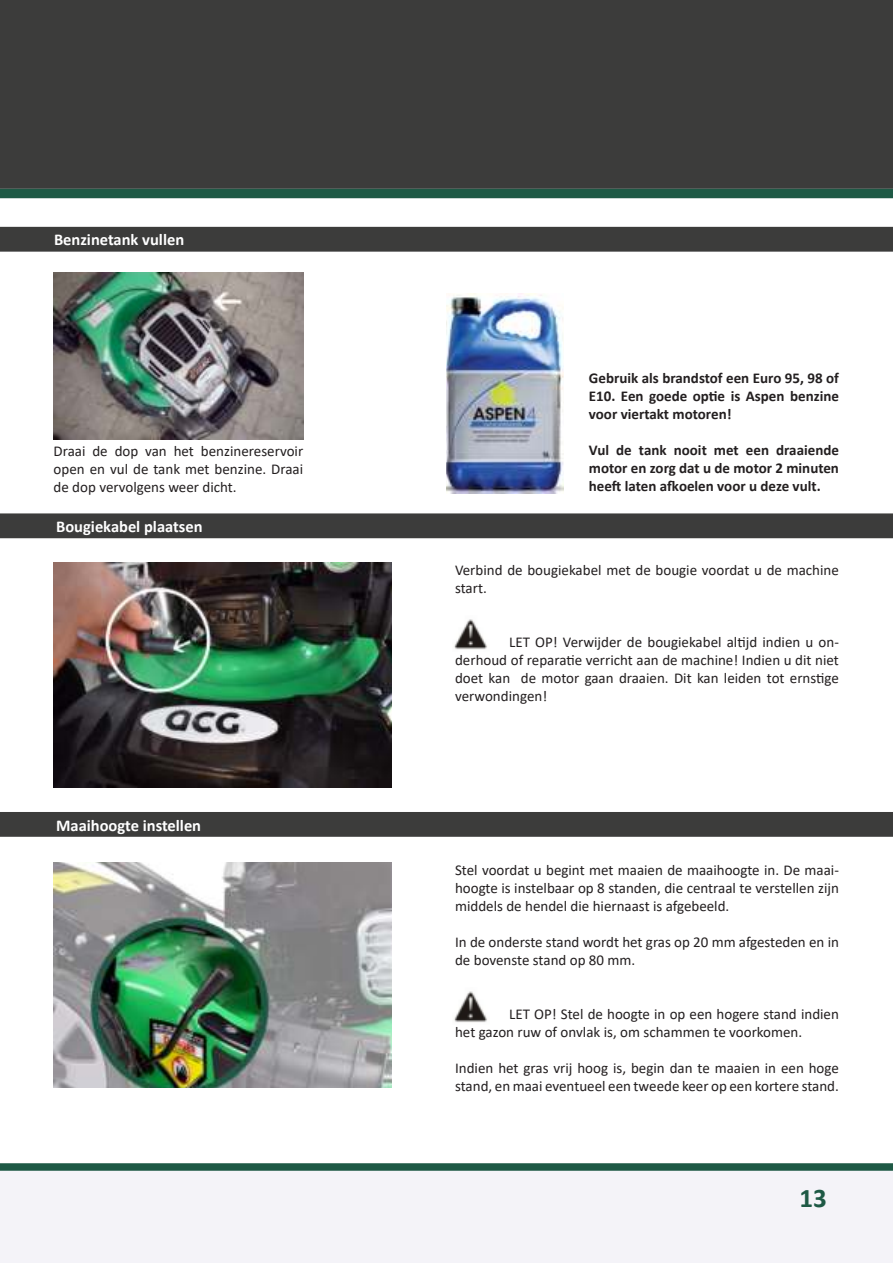
<style>
.page{position:relative;width:893px;height:1263px;background:#fff}
.page>*{position:absolute;margin:0;border:0;box-sizing:border-box;transform-origin:0 0}
.t1{font:700 27px "Calibri";color:#1e5945}
.t2{font:700 16.5px "Calibri";color:#fff}
.t3{font:15px/18px "Calibri";color:#231f20}
.t4{font:700 15px/18px "Calibri";color:#231f20;text-align:justify}
</style>
<div class="page">
<img style="left:446px;top:294px;width:117px;height:199px">
<svg style="left:0;top:1163px;width:893px;height:100px"></svg>
<div style="left:0;top:0;width:893px;height:189px;background:#3c3c3b"></div>
<div style="left:0;top:189px;width:893px;height:9px;background:#1e5945"></div>
<div style="left:1px;top:228px;width:891px;height:23px;background:#3c3c3b"></div>
<div style="left:0;top:227px;width:893px;height:25px;border:2px solid #3c3c3b"></div>
<img style="left:54px;top:272px;width:250px;height:167px">
<div style="left:0;top:513px;width:893px;height:25px;background:#3c3c3b"></div>
<img style="left:53px;top:562px;width:338px;height:226px">
<div style="left:0;top:812px;width:893px;height:25px;background:#3c3c3b"></div>
<img style="left:53px;top:862px;width:338px;height:226px">
<img style="left:454px;top:991px;width:34px;height:31px">
<img style="left:454px;top:619px;width:34px;height:31px">
<p class="t2" style="left:54px;top:228px;width:132px">Benzinetank vullen</p>
<p class="t3" style="left:54px;top:443px;width:251px;text-align:justify">Draai de dop van het benzinereservoir open en vul de tank met benzine. Draai de dop vervolgens weer dicht.</p>
<p class="t2" style="left:56px;top:515px;width:148px">Bougiekabel plaatsen</p>
<p class="t2" style="left:56px;top:819px;width:147px">Maaihoogte instellen</p>
<p class="t4" style="left:589px;top:369px;width:252px">Gebruik als brandstof een Euro 95, 98 of E10. Een goede optie is Aspen benzine voor viertakt motoren!</p>
<p class="t4" style="left:589px;top:442px;width:252px">Vul de tank nooit met een draaiende motor en zorg dat u de motor 2 minuten heeft laten afkoelen voor u deze vult.</p>
<p class="t3" style="left:455px;top:562px;width:385px">Verbind de bougiekabel met de bougie voordat u de machine start.</p>
<p class="t3" style="left:455px;top:632px;width:385px;text-align:justify;text-indent:54px">LET OP! Verwijder de bougiekabel altijd indien u on&shy;derhoud of reparatie verricht aan de machine! Indien u dit niet doet kan de motor gaan draaien. Dit kan leiden tot ernstige verwondingen!</p>
<p class="t3" style="left:455px;top:861px;width:385px;text-align:justify">Stel voordat u begint met maaien de maaihoogte in. De maai&shy;hoogte is instelbaar op 8 standen, die centraal te verstellen zijn middels de hendel die hiernaast is afgebeeld.</p>
<p class="t3" style="left:455px;top:933px;width:385px">In de onderste stand wordt het gras op 20 mm afgesteden en in de bovenste stand op 80 mm.</p>
<p class="t3" style="left:455px;top:1005px;width:385px;text-indent:54px">LET OP! Stel de hoogte in op een hogere stand indien het gazon ruw of onvlak is, om schammen te voorkomen.</p>
<p class="t3" style="left:455px;top:1059px;width:385px">Indien het gras vrij hoog is, begin dan te maaien in een hoge stand, en maai eventueel een tweede keer op een kortere stand.</p>
<h1 class="t1" style="left:799px;top:1188px;width:29px">13</h1>
</div>
